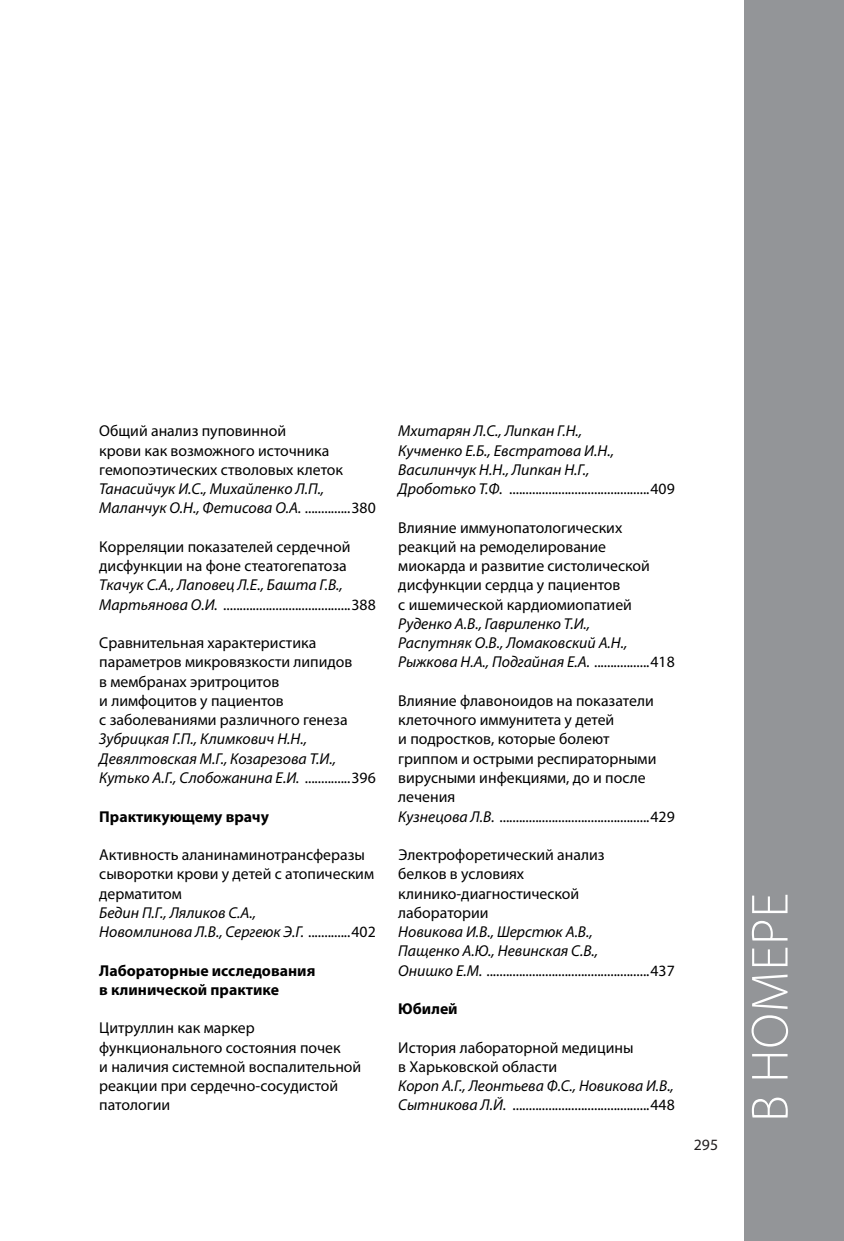
<style>
.page{position:relative;width:844px;height:1241px;background:#fff}
.page>*{position:absolute;margin:0;border:0;box-sizing:border-box;transform-origin:0 0}
.t1{font:300 52.5px "Myriad Pro";letter-spacing:.02em;color:#fff}
.Заголовок_русский__П{font:15.75px/19.2px "Myriad Pro";color:#000}
.Русские_авторы_в_заг{font:italic 15.75px/19.2px "Myriad Pro";color:#000}
.Заголовок_русский__П-2{font:700 15.75px/19.2px "Myriad Pro";color:#000}
.Русские_авторы_в_заг-2{font:15.75px "Myriad Pro";color:#000}
.t2{font:15.75px "Myriad Pro";color:#231f20}
.s1{font-style:normal}
.s2{font-style:italic}
</style>
<div class="page">
<div style="left:744px;top:0;width:99px;height:1240px;background:#939598"></div>
<p class="Заголовок_русский__П" style="left:99px;top:421px;width:245px">Общий анализ пуповинной<br>крови как возможного источника гемопоэтических стволовых клеток</p>
<p class="Русские_авторы_в_заг" style="left:99px;top:479px;width:278px">Танасийчук И.С., Михайленко Л.П.,<br>Маланчук О.Н., Фетисова О.А. <span class="s1">..............380</span></p>
<p class="Заголовок_русский__П" style="left:99px;top:536px;width:253px">Корреляции показателей сердечной дисфункции на фоне стеатогепатоза</p>
<p class="Русские_авторы_в_заг" style="left:99px;top:575px;width:278px">Ткачук С.А., Лаповец Л.Е., Башта Г.В.,<br>Мартьянова О.И. <span class="s1">.......................................388</span></p>
<p class="Заголовок_русский__П" style="left:99px;top:633px;width:254px">Сравнительная характеристика параметров микровязкости липидов в мембранах эритроцитов<br>и лимфоцитов у пациентов<br>с заболеваниями различного генеза</p>
<p class="Русские_авторы_в_заг" style="left:99px;top:729px;width:278px">Зубрицкая Г.П., Климкович Н.Н.,<br>Девялтовская М.Г., Козарезова Т.И.,<br>Кутько А.Г., Слобожанина Е.И. <span class="s1">..............396</span></p>
<p class="Заголовок_русский__П-2" style="left:99px;top:806px;width:171px">Практикующему врачу</p>
<p class="Заголовок_русский__П" style="left:99px;top:844px;width:276px">Активность аланинаминотрансферазы сыворотки крови у детей с атопическим дерматитом</p>
<p class="Русские_авторы_в_заг" style="left:99px;top:902px;width:278px">Бедин П.Г., Ляликов С.А.,<br>Новомлинова Л.В., Сергеюк Э.Г. <span class="s1">.............402</span></p>
<p class="Заголовок_русский__П-2" style="left:99px;top:960px;width:217px">Лабораторные исследования в клинической практике</p>
<p class="Заголовок_русский__П" style="left:99px;top:1018px;width:263px">Цитруллин как маркер функционального состояния почек<br>и наличия системной воспалительной реакции при сердечно-сосудистой патологии</p>
<p class="Русские_авторы_в_заг" style="left:398px;top:421px;width:278px">Мхитарян Л.С., Липкан Г.Н.,<br>Кучменко Е.Б., Евстратова И.Н., Василинчук Н.Н., Липкан Н.Г.,<br>Дроботько Т.Ф. <span class="s1">...........................................409</span></p>
<p class="Заголовок_русский__П" style="left:398px;top:517px;width:253px">Влияние иммунопатологических реакций на ремоделирование миокарда и развитие систолической дисфункции сердца у пациентов<br>с ишемической кардиомиопатией</p>
<p class="Русские_авторы_в_заг" style="left:398px;top:613px;width:278px">Руденко А.В., Гавриленко Т.И.,<br>Распутняк О.В., Ломаковский А.Н.,<br>Рыжкова Н.А., Подгайная Е.А. <span class="s1">.................418</span></p>
<p class="Заголовок_русский__П" style="left:398px;top:690px;width:259px">Влияние флавоноидов на показатели клеточного иммунитета у детей<br>и подростков, которые болеют гриппом и острыми респираторными вирусными инфекциями, до и после лечения</p>
<p class="Русские_авторы_в_заг-2" style="left:398px;top:806px;width:278px"><span class="s2">Кузнецова Л.В.</span> ..............................................429</p>
<p class="Заголовок_русский__П" style="left:398px;top:844px;width:208px">Электрофоретический анализ белков в условиях клинико-диагностической лаборатории</p>
<p class="Русские_авторы_в_заг" style="left:398px;top:921px;width:278px">Новикова И.В., Шерстюк А.В.,<br>Пащенко А.Ю., Невинская С.В.,<br>Онишко Е.М. <span class="s1">..................................................437</span></p>
<p class="Заголовок_русский__П-2" style="left:398px;top:998px;width:61px">Юбилей</p>
<p class="Заголовок_русский__П" style="left:398px;top:1037px;width:236px">История лабораторной медицины в Харьковской области</p>
<p class="Русские_авторы_в_заг" style="left:398px;top:1075px;width:278px">Короп А.Г., Леонтьева Ф.С., Новикова И.В.,<br>Сытникова Л.Й. <span class="s1">..........................................448</span></p>
<p class="t2" style="left:693px;top:1135px;width:26px">295</p>
<p class="t1" style="left:738px;top:1121px;width:230px;rotate:-90deg">В НОМЕРЕ</p>
</div>
